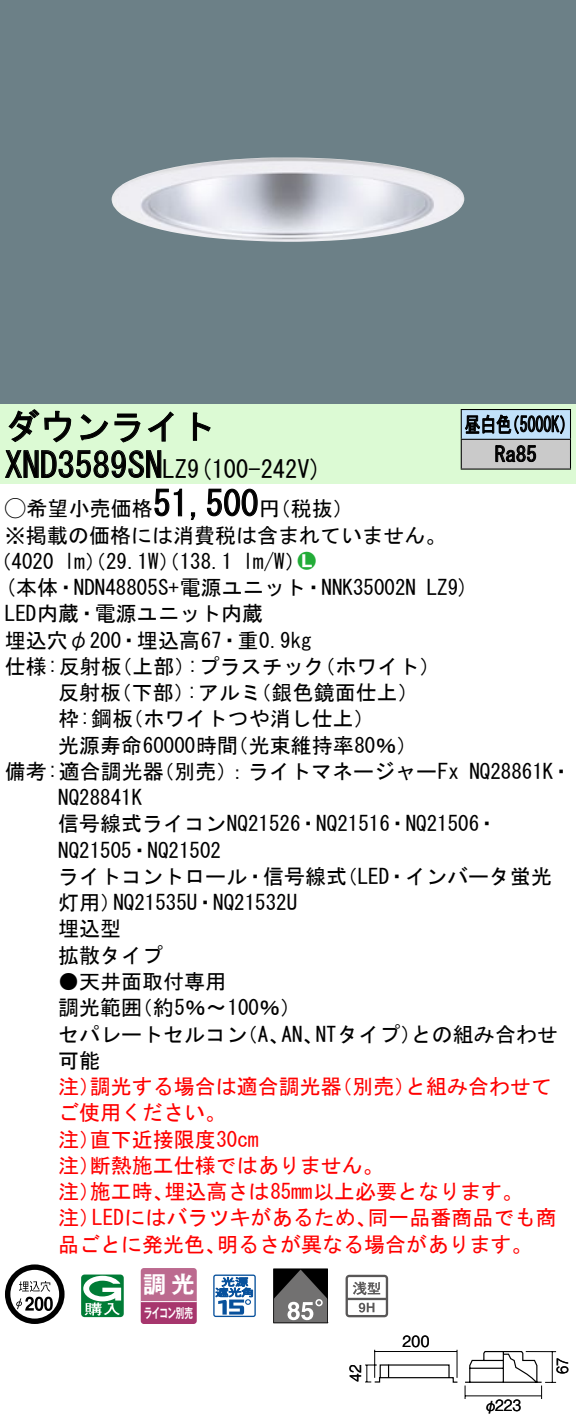
<style>
.page{position:relative;width:576px;height:1424px;background:#fff}
.page>*{position:absolute;margin:0;border:0;box-sizing:border-box;transform-origin:0 0}
.t1{font:35px "MS Gothic";color:#000}
.t2{font:24.5px "MS Gothic";color:#000}
.t3{font:23.1px "Gothic MB101 Pro De Bold 90 pv RKSJ H";color:#fff}
.t4{font:21px/26.2px "MS Gothic";color:#000}
.t5{font:21px/26.2px "MS Gothic";color:#f00}
.t6{font:21px/29.8px "MS Gothic";color:#000;scale:.75 1}
.t7{font:21px "Ford Classification 1";color:#23ac38}
.t8{font:15.4px "Gothic BBB Pro Medium 90 pv RKSJ H";letter-spacing:.01em;color:#000;scale:.9 1}
.t9{font:15.4px "Gothic BBB Pro Medium 90 pv RKSJ H";letter-spacing:.01em;color:#000;scale:.85 1}
.t10{font:13.3px "Gothic MB101 Pro De Bold 90 pv RKSJ H";letter-spacing:-.05em;color:#fff;scale:.65 1}
.s1{font-size:24.5px}
.s2{font-family:"Ford Classification 1"}
.s3{color:#fff}
</style>
<div class="page">
<div style="left:0;top:0;width:575px;height:404px;background:#6c8087"></div>
<img style="left:111px;top:157px;width:353px;height:85px">
<div style="left:0;top:404px;width:575px;height:79px;background:#dcfad4"></div>
<svg style="left:8px;top:409px;width:64px;height:34px"></svg>
<svg style="left:80px;top:413px;width:60px;height:30px"></svg>
<svg style="left:148px;top:411px;width:25px;height:31px"></svg>
<svg style="left:192px;top:412px;width:19px;height:29px"></svg>
<svg style="left:5px;top:450px;width:157px;height:28px"></svg>
<svg style="left:154px;top:488px;width:28px;height:29px"></svg>
<svg style="left:190px;top:512px;width:6px;height:8px"></svg>
<svg style="left:207px;top:488px;width:51px;height:29px"></svg>
<svg style="left:5px;top:1264px;width:59px;height:60px"></svg>
<svg style="left:44px;top:1296px;width:9px;height:15px"></svg>
<svg style="left:81px;top:1274px;width:43px;height:43px"></svg>
<svg style="left:140px;top:1268px;width:56px;height:56px;background:#b45883"></svg>
<hr style="left:141px;top:1301px;width:55px;height:1px;background:#fff">
<svg style="left:213px;top:1274px;width:43px;height:43px"></svg>
<svg style="left:273px;top:1268px;width:55px;height:55px;background:#5d5c5c"></svg>
<svg style="left:345px;top:1274px;width:43px;height:43px"></svg>
<div style="left:461px;top:409px;width:109px;height:30px;background:#c1e1fa"></div>
<div style="left:461px;top:439px;width:109px;height:30px;background:#cacaca"></div>
<hr style="left:460px;top:409px;width:110px;height:1px;background:#000">
<hr style="left:569px;top:410px;width:2px;height:29px;background:#000">
<hr style="left:460px;top:439px;width:110px;height:1px;background:#000">
<hr style="left:569px;top:440px;width:2px;height:28px;background:#000">
<hr style="left:460px;top:468px;width:110px;height:2px;background:#000">
<svg style="left:460px;top:410px;width:104px;height:58px"></svg>
<svg style="left:365px;top:1349px;width:191px;height:50px"></svg>
<h1 class="t1" style="left:5px;top:409px;width:212px">ダウンライト</h1>
<p class="t2" style="left:187px;top:456px;width:136px">(9 100-242 (V</p>
<h1 class="t1" style="left:5px;top:447px;width:184px">XND3589SN<span class="s1">LZ</span></h1>
<h1 class="t1" style="left:153px;top:486px;width:106px">51,500</h1>
<p class="t4" style="left:5px;top:495px;width:442px"><span class="s2">A</span>希望小売価格<br>※掲載の価格には消費税は含まれていません。</p>
<p class="t7" style="left:298px;top:550px;width:19px">2<span class="s3">7</span></p>
<p class="t4" style="left:259px;top:495px;width:96px">（円税抜(</p>
<p class="t4" style="left:243px;top:548px;width:64px">l m (W/</p>
<p class="t4" style="left:-9px;top:548px;width:65px">（4020</p>
<p class="t4" style="left:64px;top:548px;width:169px">lm）（29.1 ）（W 138.1</p>
<p class="t6" style="left:494px;top:409px;width:57px;text-indent:-30px">昼白色<br>Ra85</p>
<p class="t6" style="left:504px;top:409px;width:96px">（5000 (K</p>
<p class="t4" style="left:5px;top:574px;width:412px">(本体・NDN48805 +S 電源ユニット・NNK35002N</p>
<p class="t4" style="left:5px;top:600px;width:259px">LED内蔵・電源ユニット内蔵</p>
<p class="t4" style="left:5px;top:627px;width:308px">埋込穴φ200・埋込高67・重0.9kg</p>
<p class="t4" style="left:314px;top:653px;width:127px">（ホワイト(</p>
<p class="t4" style="left:426px;top:574px;width:44px">LZ (9</p>
<p class="t4" style="left:187px;top:653px;width:139px">:プラスチック</p>
<p class="t4" style="left:5px;top:653px;width:118px">仕様:反射板</p>
<p class="t4" style="left:111px;top:653px;width:85px">（上部）</p>
<p class="t4" style="left:58px;top:679px;width:64px">反射板</p>
<p class="t4" style="left:111px;top:679px;width:85px">（下部）</p>
<p class="t4" style="left:187px;top:679px;width:76px">:アルミ</p>
<p class="t4" style="left:250px;top:679px;width:169px">（銀色鏡面仕上(</p>
<p class="t4" style="left:58px;top:705px;width:76px">枠:鋼板</p>
<p class="t4" style="left:122px;top:705px;width:253px">（ホワイトつや消し仕上(</p>
<p class="t4" style="left:58px;top:732px;width:181px">光源寿命60000時間</p>
<p class="t4" style="left:227px;top:732px;width:191px">（光束維持率80％(</p>
<p class="t4" style="left:153px;top:758px;width:307px">（別売：）ライトマネージャーFx</p>
<p class="t4" style="left:5px;top:758px;width:160px">備考:適合調光器</p>
<p class="t4" style="left:58px;top:784px;width:85px">NQ28841K</p>
<p class="t4" style="left:58px;top:810px;width:441px">信号線式ライコンNQ21526・NQ21516・NQ21506・</p>
<p class="t4" style="left:58px;top:837px;width:164px">NQ21505・NQ21502</p>
<p class="t4" style="left:336px;top:863px;width:217px">（LED・インバータ蛍光</p>
<p class="t4" style="left:469px;top:758px;width:104px">NQ28861 ・K</p>
<p class="t4" style="left:58px;top:863px;width:290px;text-align:center">ライトコントロール・信号線式<br>NQ21535 ・U NQ21532U</p>
<p class="t4" style="left:58px;top:889px;width:106px">灯用）<br>埋込型<br>拡散タイプ</p>
<p class="t4" style="left:132px;top:968px;width:171px;text-indent:-73px">●天井面取付専用<br>（約5％〜100％(</p>
<p class="t4" style="left:58px;top:994px;width:85px">調光範囲</p>
<p class="t4" style="left:315px;top:1020px;width:107px">NTタイプ）</p>
<p class="t4" style="left:411px;top:1020px;width:148px">との組み合わせ</p>
<p class="t4" style="left:58px;top:1020px;width:190px">セパレートセルコン可能</p>
<p class="t4" style="left:237px;top:1020px;width:54px">（、A</p>
<p class="t4" style="left:281px;top:1020px;width:43px">AN、</p>
<p class="t5" style="left:90px;top:1073px;width:253px">調光する場合は適合調光器</p>
<p class="t5" style="left:331px;top:1073px;width:85px">（別売）</p>
<p class="t5" style="left:405px;top:1073px;width:148px">と組み合わせて</p>
<p class="t5" style="left:58px;top:1073px;width:43px">注）</p>
<p class="t5" style="left:58px;top:1099px;width:169px">ご使用ください。</p>
<p class="t5" style="left:90px;top:1125px;width:170px">直下近接限度30cm</p>
<p class="t5" style="left:90px;top:1125px;width:295px;text-indent:-32px">注）<br>断熱施工仕様ではありません。</p>
<p class="t5" style="left:58px;top:1152px;width:43px">注）</p>
<p class="t5" style="left:164px;top:1178px;width:360px">埋込高さは85mm以上必要となります。</p>
<p class="t5" style="left:90px;top:1178px;width:85px">施工時、</p>
<p class="t5" style="left:58px;top:1178px;width:43px">注）</p>
<p class="t5" style="left:92px;top:1204px;width:286px">LEDにはバラツキがあるため、</p>
<p class="t5" style="left:367px;top:1204px;width:190px">同一品番商品でも商</p>
<p class="t5" style="left:58px;top:1204px;width:43px">注）</p>
<p class="t5" style="left:58px;top:1230px;width:169px">品ごとに発光色、</p>
<p class="t5" style="left:217px;top:1230px;width:317px">明るさが異なる場合があります。</p>
<p class="t3" style="left:143px;top:1265px;width:53px">調光</p>
<p class="t10" style="left:144px;top:1301px;width:77px">ライコン別売</p>
<p class="t8" style="left:343px;top:1382px;width:21px;rotate:-90deg">42</p>
<p class="t8" style="left:402px;top:1329px;width:31px">200</p>
<p class="t8" style="left:495px;top:1393px;width:30px">223</p>
<p class="t8" style="left:483px;top:1393px;width:17px">φ</p>
<p class="t9" style="left:550px;top:1374px;width:21px;rotate:-90deg">67</p>
</div>
